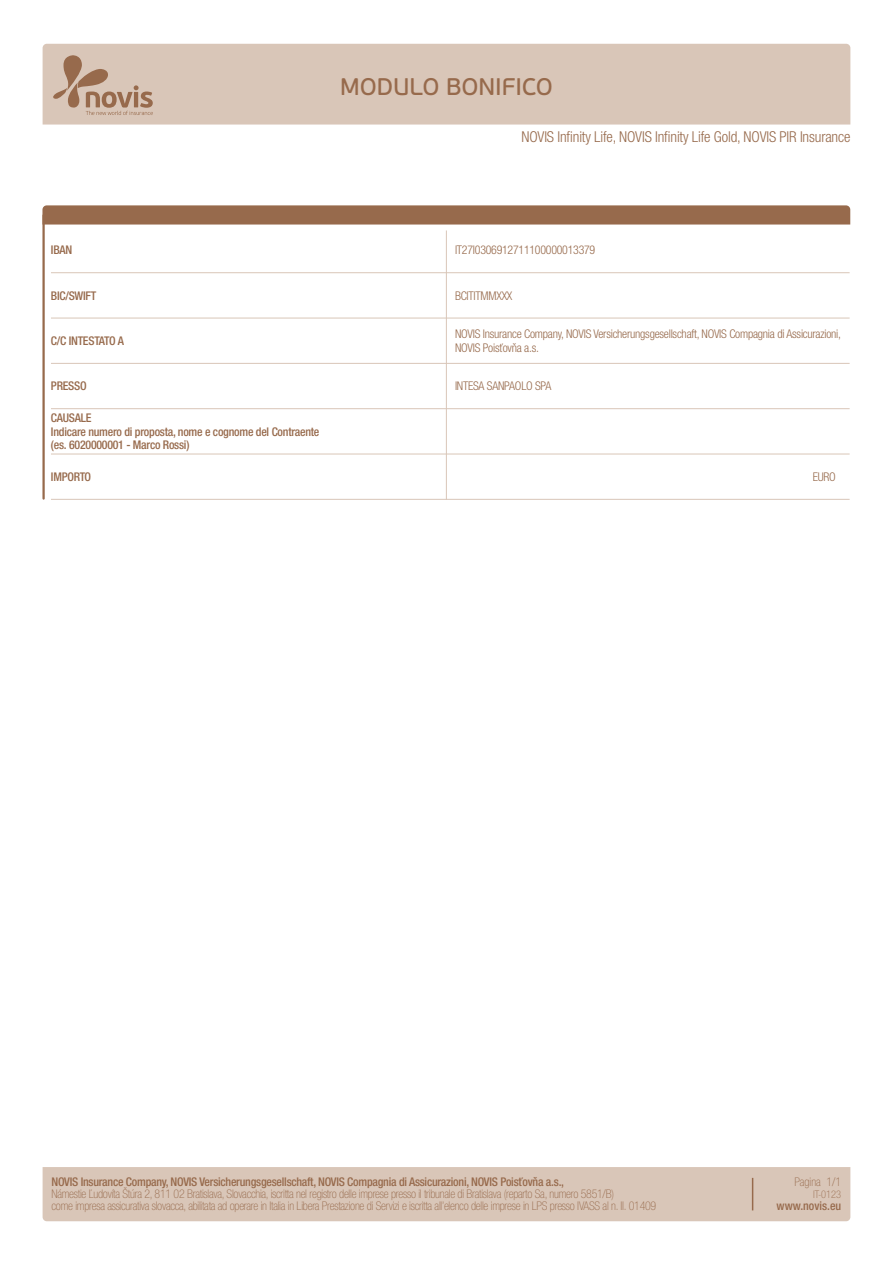
<style>
.page{position:relative;width:893px;height:1263px;background:#fff}
.page>*{position:absolute;margin:0;border:0;box-sizing:border-box;transform-origin:0 0}
.t1{font:24px "PF Beau Sans Pro Bbook";letter-spacing:-.005em;color:#976a4c}
.t2{font:300 condensed 15px "Helvetica Neue LT Pro";letter-spacing:-.01em;color:#976a4c}
.t3{font:100 condensed 12px/12px "Helvetica Neue LT Pro";letter-spacing:-.02em;color:#976a4c}
.t4{font:500 condensed 12px/13.5px "Helvetica Neue LT Pro";letter-spacing:-.02em;color:#976a4c}
.t5{font:300 condensed 12px/13.5px "Helvetica Neue LT Pro";letter-spacing:-.02em;color:#976a4c}
.t6{font:500 condensed 12px "Helvetica Neue LT Pro";color:#976a4c}
.t7{font:100 condensed 10.5px "Helvetica Neue LT Pro";color:#976a4c}
</style>
<div class="page">
<div style="left:43px;top:44px;width:807px;height:81px;background:#d9c6b8"></div>
<svg style="left:42px;top:205px;width:808px;height:20px"></svg>
<hr style="left:42px;top:215px;width:3px;height:284px;background:#976a4c">
<hr style="left:51px;top:272px;width:799px;height:1px;background:#d9c6b8">
<hr style="left:51px;top:318px;width:799px;height:1px;background:#d9c6b8">
<hr style="left:51px;top:363px;width:799px;height:1px;background:#d9c6b8">
<hr style="left:51px;top:454px;width:799px;height:1px;background:#d9c6b8">
<hr style="left:51px;top:408px;width:799px;height:1px;background:#d9c6b8">
<hr style="left:51px;top:499px;width:799px;height:1px;background:#d9c6b8">
<hr style="left:446px;top:230px;width:1px;height:270px;background:#d9c6b8">
<svg style="left:53px;top:55px;width:100px;height:60px"></svg>
<div style="left:43px;top:1167px;width:807px;height:54px;background:#d9c6b8"></div>
<hr style="left:752px;top:1178px;width:1px;height:32px;background:#976a4c">
<h1 class="t1" style="left:340px;top:73px;width:214px">MODULO BONIFICO</h1>
<p class="t2" style="left:521px;top:128px;width:330px">NOVIS Infinity Life, NOVIS Infinity Life Gold, NOVIS PIR Insurance</p>
<p class="t4" style="left:51px;top:243px;width:23px">IBAN</p>
<p class="t4" style="left:51px;top:288px;width:47px">BIC/SWIFT</p>
<p class="t4" style="left:51px;top:334px;width:74px">C/C INTESTATO A</p>
<p class="t4" style="left:51px;top:379px;width:37px">PRESSO</p>
<p class="t4" style="left:51px;top:411px;width:270px">CAUSALE<br>Indicare numero di proposta, nome e cognome del Contraente (es. 6020000001 - Marco Rossi)</p>
<p class="t4" style="left:51px;top:470px;width:42px">IMPORTO</p>
<p class="t5" style="left:455px;top:243px;width:142px">IT27I0306912711100000013379</p>
<p class="t5" style="left:455px;top:288px;width:59px">BCITITMMXXX</p>
<p class="t5" style="left:455px;top:327px;width:387px">NOVIS Insurance Company, NOVIS Versicherungsgesellschaft, NOVIS Compagnia di Assicurazioni,<br>NOVIS Poisťovňa a.s.</p>
<p class="t5" style="left:455px;top:379px;width:98px">INTESA SANPAOLO SPA</p>
<p class="t5" style="left:813px;top:470px;width:25px">EURO</p>
<p class="t4" style="left:52px;top:1175px;width:514px">NOVIS Insurance Company, NOVIS Versicherungsgesellschaft, NOVIS Compagnia di Assicurazioni, NOVIS Poisťovňa a.s.,</p>
<p class="t3" style="left:52px;top:1189px;width:606px">Námestie Ľudovíta Štúra 2, 811 02 Bratislava, Slovacchia, iscritta nel registro delle imprese presso il tribunale di Bratislava (reparto Sa, numero 5851/B)<br>come impresa assicurativa slovacca, abilitata ad operare in Italia in Libera Prestazione di Servizi e iscritta all’elenco delle imprese in LPS presso IVASS al n. II. 01409</p>
<p class="t3" style="left:795px;top:1177px;width:48px">Pagina 1/1</p>
<p class="t7" style="left:813px;top:1189px;width:30px">IT-0123</p>
<p class="t6" style="left:777px;top:1199px;width:66px">www.novis.eu</p>
</div>
